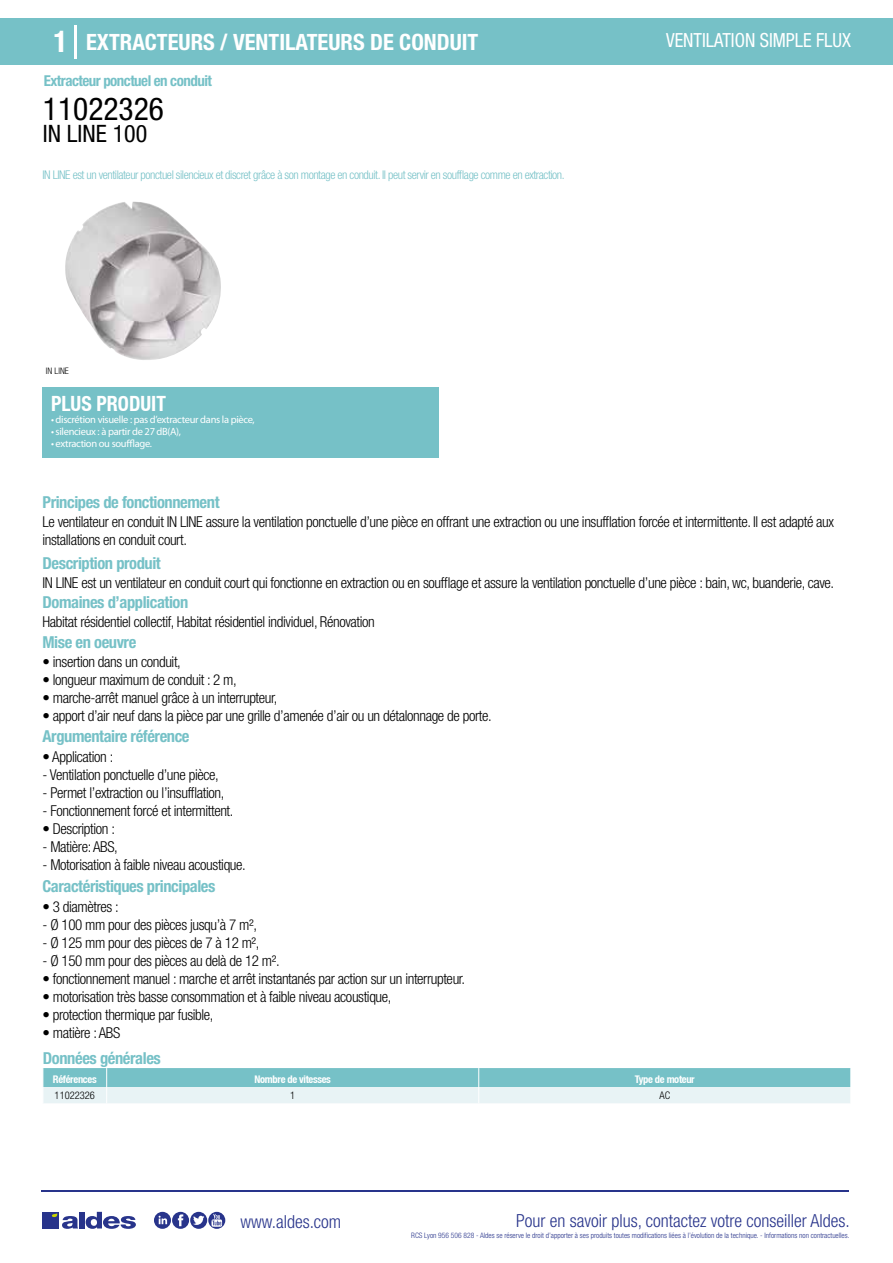
<style>
.page{position:relative;width:893px;height:1263px;background:#fff}
.page>*{position:absolute;margin:0;border:0;box-sizing:border-box;transform-origin:0 0}
.t1{font:condensed 31.5px "Helvetica Neue LT Std";color:#000}
.t2{font:condensed 24px "Helvetica Neue LT Std";color:#000}
.t3{font:700 condensed 22.5px "Helvetica Neue LT Std";color:#fff}
.t4{font:700 condensed 21px "Helvetica Neue";color:#fff;scale:.95 1}
.t5{font:condensed 19.5px "Helvetica Neue LT Std";color:#fff;scale:.95 1}
.t6{font:300 condensed 18px "Helvetica Neue";color:#28348b}
.t7{font:700 condensed 16.5px "Helvetica Neue LT Std";letter-spacing:-.025em;color:#76c1c7}
.t8{font:300 condensed 15px/18px "Helvetica Neue LT Std";letter-spacing:-.025em;color:#000}
.t9{font:700 condensed 15px "Helvetica Neue LT Std";letter-spacing:-.035em;color:#76c1c7}
.t10{font:300 condensed 12px "Helvetica Neue LT Std";letter-spacing:-.035em;color:#76c1c7}
.t11{font:10.5px "Myriad Pro";letter-spacing:-.03em;color:#fff}
.t12{font:700 condensed 10.5px "Helvetica Neue";letter-spacing:-.03em;color:#fff}
.t13{font:300 condensed 10.5px "Helvetica Neue";color:#000}
.t14{font:300 condensed 9px "Helvetica Neue";color:#000}
.t15{font:300 condensed 7.5px "Helvetica Neue";color:#28348b}
.s1{font-size:30px}
</style>
<div class="page">
<div style="left:0;top:18px;width:893px;height:46px;background:#76c1c7"></div>
<div style="left:43px;top:387px;width:396px;height:70px;background:#76c1c7"></div>
<hr style="left:74px;top:25px;width:2px;height:33px;background:#fff">
<svg style="left:65px;top:201px;width:156px;height:159px"></svg>
<svg style="left:43px;top:1068px;width:808px;height:35px;background:#aad8dc"></svg>
<hr style="left:41px;top:1190px;width:808px;height:1px;background:#28348b">
<svg style="left:154px;top:1212px;width:71px;height:17px"></svg>
<div style="left:42px;top:1212px;width:17px;height:16px;background:#28348b"></div>
<div style="left:79px;top:1212px;width:5px;height:16px;background:#28348b"></div>
<svg style="left:86px;top:1212px;width:50px;height:17px"></svg>
<svg style="left:52px;top:1213px;width:26px;height:16px"></svg>
<h3 class="t3" style="left:54px;top:28px;width:426px"><span class="s1">1</span> EXTRACTEURS / VENTILATEURS DE CONDUIT</h3>
<h3 class="t5" style="left:666px;top:29px;width:196px">VENTILATION SIMPLE FLUX</h3>
<p class="t9" style="left:44px;top:71px;width:169px">Extracteur ponctuel en conduit</p>
<h1 class="t1" style="left:43px;top:91px;width:122px">11022326</h1>
<h2 class="t2" style="left:43px;top:120px;width:106px">IN LINE 100</h2>
<p class="t10" style="left:43px;top:167px;width:524px">IN LINE est un ventilateur ponctuel silencieux et discret grâce à son montage en conduit. Il peut servir en soufflage comme en extraction.</p>
<p class="t14" style="left:46px;top:365px;width:24px">IN LINE</p>
<h3 class="t4" style="left:51px;top:391px;width:122px">PLUS PRODUIT</h3>
<p class="t11" style="left:51px;top:413px;width:205px">• discrétion visuelle : pas d’extracteur dans la pièce,</p>
<p class="t11" style="left:51px;top:425px;width:132px">• silencieux : à partir de 27 dB(A),</p>
<p class="t11" style="left:51px;top:437px;width:102px">• extraction ou soufflage.</p>
<p class="t7" style="left:43px;top:492px;width:179px">Principes de fonctionnement</p>
<p class="t8" style="left:43px;top:513px;width:793px">Le ventilateur en conduit IN LINE assure la ventilation ponctuelle d’une pièce en offrant une extraction ou une insufflation forcée et intermittente. Il est adapté aux installations en conduit court.</p>
<p class="t8" style="left:43px;top:573px;width:793px">IN LINE est un ventilateur en conduit court qui fonctionne en extraction ou en soufflage et assure la ventilation ponctuelle d’une pièce : bain, wc, buanderie, cave.</p>
<p class="t8" style="left:43px;top:613px;width:334px">Habitat résidentiel collectif, Habitat résidentiel individuel, Rénovation</p>
<p class="t8" style="left:43px;top:652px;width:140px">• insertion dans un conduit,</p>
<p class="t8" style="left:43px;top:670px;width:196px">• longueur maximum de conduit : 2 m,</p>
<p class="t8" style="left:43px;top:688px;width:236px">• marche-arrêt manuel grâce à un interrupteur,</p>
<p class="t8" style="left:43px;top:706px;width:451px">• apport d’air neuf dans la pièce par une grille d’amenée d’air ou un détalonnage de porte.</p>
<p class="t7" style="left:43px;top:553px;width:120px">Description produit</p>
<p class="t7" style="left:43px;top:592px;width:147px">Domaines d’application</p>
<p class="t7" style="left:43px;top:632px;width:95px">Mise en oeuvre</p>
<p class="t7" style="left:43px;top:726px;width:149px">Argumentaire référence</p>
<p class="t8" style="left:43px;top:747px;width:72px">• Application :</p>
<p class="t8" style="left:43px;top:765px;width:178px">- Ventilation ponctuelle d’une pièce,</p>
<p class="t8" style="left:43px;top:783px;width:183px">- Permet l’extraction ou l’insufflation,</p>
<p class="t8" style="left:43px;top:801px;width:192px">- Fonctionnement forcé et intermittent.</p>
<p class="t8" style="left:43px;top:819px;width:74px">• Description :</p>
<p class="t8" style="left:43px;top:837px;width:77px">- Matière: ABS,</p>
<p class="t8" style="left:43px;top:855px;width:205px">- Motorisation à faible niveau acoustique.</p>
<p class="t7" style="left:43px;top:877px;width:174px">Caractéristiques principales</p>
<p class="t8" style="left:43px;top:897px;width:78px">• 3 diamètres :</p>
<p class="t8" style="left:43px;top:915px;width:216px">- Ø 100 mm pour des pièces jusqu’à 7 m²,</p>
<p class="t8" style="left:43px;top:933px;width:219px">- Ø 125 mm pour des pièces de 7 à 12 m²,</p>
<p class="t8" style="left:43px;top:951px;width:239px">- Ø 150 mm pour des pièces au delà de 12 m².</p>
<p class="t8" style="left:43px;top:969px;width:424px">• fonctionnement manuel : marche et arrêt instantanés par action sur un interrupteur.</p>
<p class="t8" style="left:43px;top:987px;width:351px">• motorisation très basse consommation et à faible niveau acoustique,</p>
<p class="t8" style="left:43px;top:1005px;width:173px">• protection thermique par fusible,</p>
<p class="t8" style="left:43px;top:1023px;width:79px">• matière : ABS</p>
<p class="t7" style="left:43px;top:1048px;width:119px">Données générales</p>
<p class="t12" style="left:53px;top:1072px;width:45px">Références</p>
<p class="t12" style="left:254px;top:1072px;width:78px">Nombre de vitesses</p>
<p class="t12" style="left:635px;top:1072px;width:62px">Type de moteur</p>
<p class="t13" style="left:55px;top:1090px;width:42px">11022326</p>
<p class="t13" style="left:290px;top:1090px;width:7px">1</p>
<p class="t13" style="left:659px;top:1090px;width:12px">AC</p>
<p class="t6" style="left:240px;top:1211px;width:102px">www.aldes.com</p>
<p class="t6" style="left:516px;top:1211px;width:335px">Pour en savoir plus, contactez votre conseiller Aldes.</p>
<p class="t15" style="left:411px;top:1230px;width:440px">RCS Lyon 956 506 828 - Aldes se réserve le droit d’apporter à ses produits toutes modifications liées à l’évolution de la technique. - Informations non contractuelles.</p>
</div>
